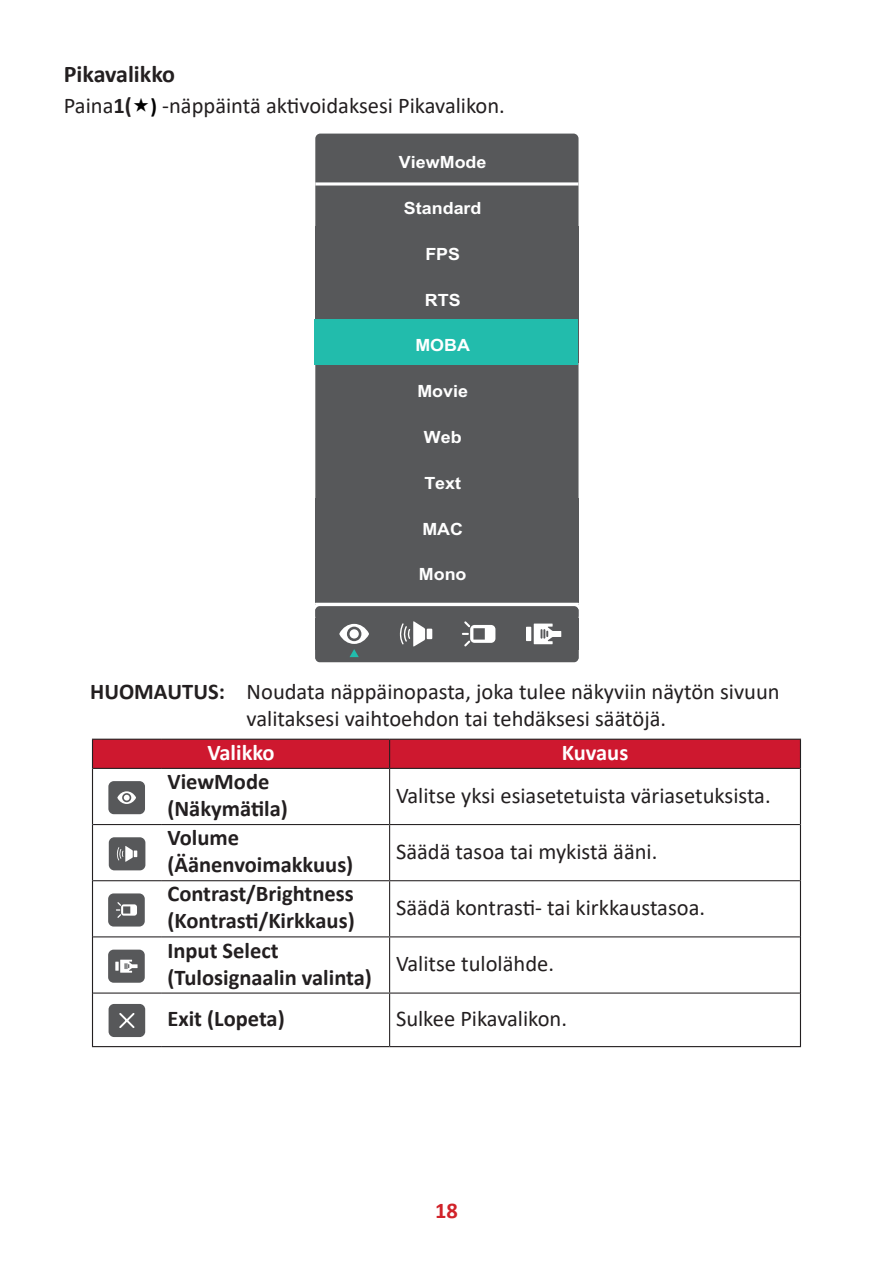
<style>
.page{position:relative;width:893px;height:1263px;background:#fff}
.page>*{position:absolute;margin:0;border:0;box-sizing:border-box;transform-origin:0 0}
.t1{font:700 24px "Calibri";color:#231f20}
.t2{font:22.5px/27px "Calibri";color:#231f20}
.t3{font:700 22.5px/27px "Calibri";color:#231f20}
.t4{font:700 22.5px "Calibri";color:#fff}
.t5{font:700 22.5px "Calibri";color:#d1232a}
.t6{font:700 16.8px "Arial";color:#fff;scale:1.06 1}
.s1{font-weight:700}
.s2{font-weight:700;font-size:21px;color:#000}
</style>
<div class="page">
<div style="left:315px;top:606px;width:263px;height:56px;background:#57585a;border-radius:4px"></div>
<div style="left:315px;top:134px;width:263px;height:468px;background:#57585a;border-radius:5px"></div>
<div style="left:315px;top:563px;width:263px;height:39px;background:#57585a"></div>
<div style="left:315px;top:319px;width:263px;height:46px;background:#22bcac"></div>
<svg style="left:315px;top:182px;width:263px;height:4px"></svg>
<svg style="left:462px;top:621px;width:33px;height:25px"></svg>
<div style="left:526px;top:627px;width:5px;height:14px;background:#fff"></div>
<svg style="left:534px;top:623px;width:27px;height:21px"></svg>
<div style="left:427px;top:629px;width:5px;height:10px;background:#fff"></div>
<svg style="left:399px;top:621px;width:26px;height:26px"></svg>
<svg style="left:339px;top:624px;width:30px;height:33px"></svg>
<hr style="left:92px;top:768px;width:1px;height:56px;background:#231f20">
<hr style="left:800px;top:768px;width:1px;height:56px;background:#231f20">
<hr style="left:92px;top:824px;width:1px;height:57px;background:#231f20">
<hr style="left:800px;top:824px;width:1px;height:57px;background:#231f20">
<hr style="left:92px;top:881px;width:1px;height:56px;background:#231f20">
<hr style="left:800px;top:881px;width:1px;height:56px;background:#231f20">
<hr style="left:92px;top:937px;width:1px;height:56px;background:#231f20">
<hr style="left:800px;top:937px;width:1px;height:56px;background:#231f20">
<hr style="left:92px;top:993px;width:1px;height:53px;background:#231f20">
<hr style="left:800px;top:993px;width:1px;height:53px;background:#231f20">
<hr style="left:92px;top:1046px;width:69px;height:1px;background:#231f20">
<hr style="left:161px;top:1046px;width:229px;height:1px;background:#231f20">
<hr style="left:390px;top:1046px;width:411px;height:1px;background:#231f20">
<svg style="left:92px;top:739px;width:709px;height:29px;background:#c7182e"></svg>
<hr style="left:93px;top:768px;width:68px;height:1px;background:#231f20">
<hr style="left:161px;top:768px;width:229px;height:1px;background:#231f20">
<hr style="left:390px;top:768px;width:410px;height:1px;background:#231f20">
<hr style="left:389px;top:769px;width:1px;height:55px;background:#231f20">
<hr style="left:93px;top:824px;width:68px;height:1px;background:#231f20">
<hr style="left:161px;top:824px;width:229px;height:1px;background:#231f20">
<hr style="left:390px;top:824px;width:410px;height:1px;background:#231f20">
<hr style="left:389px;top:825px;width:1px;height:55px;background:#231f20">
<hr style="left:93px;top:880px;width:68px;height:1px;background:#231f20">
<hr style="left:161px;top:880px;width:229px;height:1px;background:#231f20">
<hr style="left:390px;top:880px;width:410px;height:1px;background:#231f20">
<hr style="left:389px;top:881px;width:1px;height:55px;background:#231f20">
<hr style="left:93px;top:936px;width:68px;height:1px;background:#231f20">
<hr style="left:161px;top:936px;width:229px;height:1px;background:#231f20">
<hr style="left:390px;top:936px;width:410px;height:1px;background:#231f20">
<hr style="left:389px;top:937px;width:1px;height:55px;background:#231f20">
<hr style="left:93px;top:992px;width:68px;height:1px;background:#231f20">
<hr style="left:161px;top:992px;width:229px;height:1px;background:#231f20">
<hr style="left:390px;top:992px;width:410px;height:1px;background:#231f20">
<hr style="left:389px;top:993px;width:1px;height:53px;background:#231f20">
<div style="left:108px;top:781px;width:37px;height:33px;background:#57585a;border-radius:6px"></div>
<svg style="left:117px;top:791px;width:19px;height:13px"></svg>
<div style="left:109px;top:837px;width:36px;height:33px;background:#57585a;border-radius:5px"></div>
<svg style="left:116px;top:846px;width:21px;height:16px"></svg>
<div style="left:108px;top:893px;width:37px;height:33px;background:#57585a;border-radius:6px"></div>
<svg style="left:116px;top:902px;width:21px;height:16px"></svg>
<div style="left:108px;top:950px;width:37px;height:33px;background:#57585a;border-radius:6px"></div>
<svg style="left:115px;top:960px;width:23px;height:13px"></svg>
<div style="left:109px;top:1004px;width:36px;height:33px;background:#57585a;border-radius:5px"></div>
<svg style="left:119px;top:1013px;width:16px;height:15px"></svg>
<p class="t1" style="left:64px;top:57px;width:113px">Pikavalikko</p>
<p class="t2" style="left:64px;top:91px;width:443px">Paina<span class="s1">1(</span> <span class="s2">)</span> -näppäintä aktivoidaksesi Pikavalikon.</p>
<p class="t6" style="left:399px;top:150px;width:84px">ViewMode</p>
<p class="t6" style="left:404px;top:196px;width:75px">Standard</p>
<p class="t6" style="left:425px;top:242px;width:34px">FPS</p>
<p class="t6" style="left:425px;top:288px;width:35px">RTS</p>
<p class="t6" style="left:415px;top:334px;width:53px">MOBA</p>
<p class="t6" style="left:417px;top:379px;width:49px">Movie</p>
<p class="t6" style="left:424px;top:425px;width:37px">Web</p>
<p class="t6" style="left:424px;top:471px;width:36px">Text</p>
<p class="t6" style="left:422px;top:517px;width:40px">MAC</p>
<p class="t6" style="left:419px;top:563px;width:47px">Mono</p>
<p class="t2" style="left:247px;top:677px;width:535px;text-indent:-156px"><span class="s1">HUOMAUTUS:</span> Noudata näppäinopasta, joka tulee näkyviin näytön sivuun valitaksesi vaihtoehdon tai tehdäksesi säätöjä.</p>
<p class="t4" style="left:207px;top:736px;width:69px">Valikko</p>
<p class="t4" style="left:562px;top:736px;width:68px">Kuvaus</p>
<p class="t3" style="left:167px;top:768px;width:122px">ViewMode (Näkymätila)</p>
<p class="t2" style="left:396px;top:781px;width:376px">Valitse yksi esiasetetuista väriasetuksista.</p>
<p class="t3" style="left:167px;top:824px;width:187px">Volume (Äänenvoimakkuus)</p>
<p class="t3" style="left:167px;top:880px;width:189px">Contrast/Brightness (Kontrasti/Kirkkaus)</p>
<p class="t3" style="left:167px;top:936px;width:206px">Input Select (Tulosignaalin valinta)</p>
<p class="t2" style="left:396px;top:837px;width:263px">Säädä tasoa tai mykistä ääni.</p>
<p class="t2" style="left:396px;top:893px;width:311px">Säädä kontrasti- tai kirkkaustasoa.</p>
<p class="t2" style="left:396px;top:949px;width:160px">Valitse tulolähde.</p>
<p class="t3" style="left:167px;top:1005px;width:119px">Exit (Lopeta)</p>
<p class="t2" style="left:396px;top:1004px;width:173px">Sulkee Pikavalikon.</p>
<p class="t5" style="left:435px;top:1194px;width:24px">18</p>
</div>
